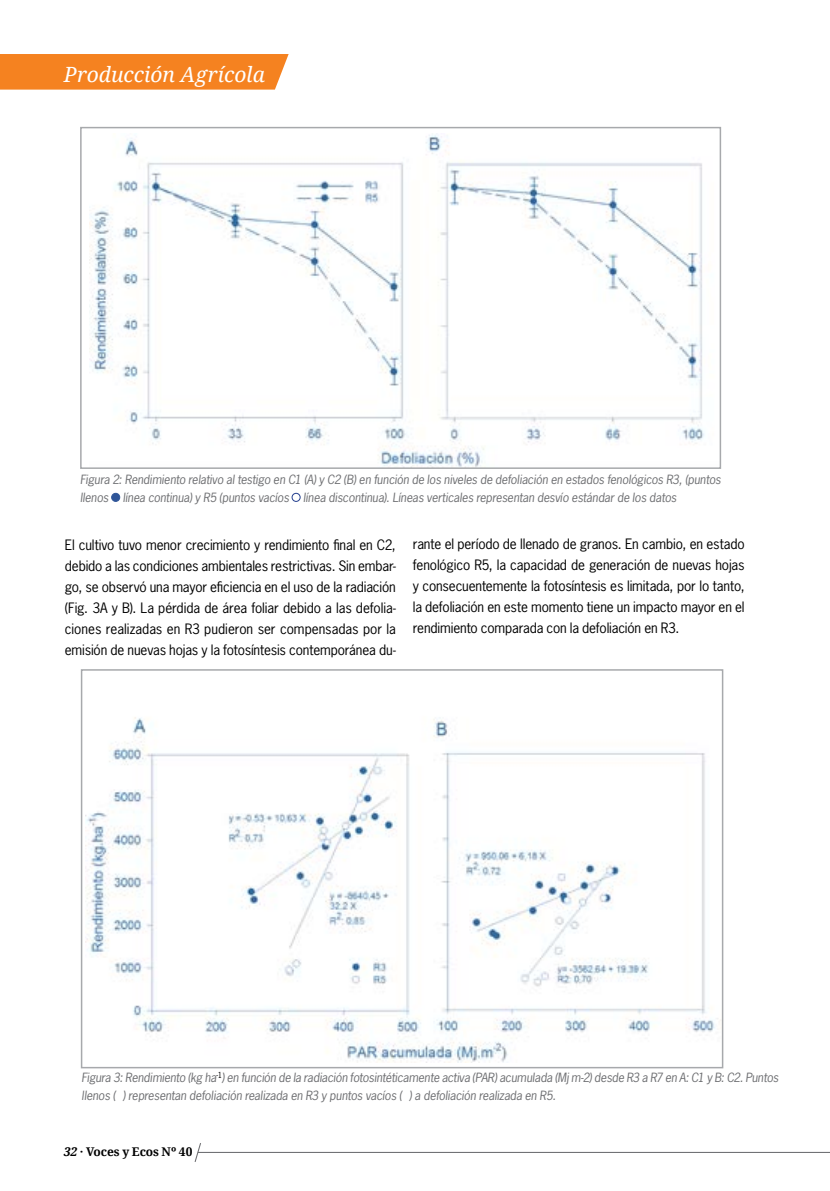
<style>
.page{position:relative;width:830px;height:1191px;background:#fff}
.page>*{position:absolute;margin:0;border:0;box-sizing:border-box;transform-origin:0 0}
.t1{font:italic 21px "Droid Serif";color:#fff}
.t2{font:13.5px/21px "News Gothic Std";letter-spacing:-.01em;color:#000;text-align:justify}
.t3{font:italic 12px/18px "News Gothic Std";letter-spacing:-.01em;color:#6d6e71}
.t4{font:700 12px "Droid Serif";letter-spacing:-.005em;color:#000}
.s1{font-style:italic}
</style>
<div class="page">
<hr style="left:198px;top:1151px;width:631px;height:2px;background:#6d6e71">
<svg style="left:194px;top:1143px;width:8px;height:19px"></svg>
<div style="left:0;top:54px;width:288px;height:36px;background:#f58220"></div>
<div style="left:112px;top:493px;width:8px;height:8px;background:#2f5598;border-radius:50%"></div>
<div style="left:111px;top:493px;width:9px;height:8px;border:1px solid #2f5598;border-radius:50%"></div>
<div style="left:292px;top:493px;width:8px;height:8px;border:1px solid #25408f;border-radius:50%"></div>
<img style="left:89px;top:134px;width:616px;height:332px">
<div style="left:80px;top:127px;width:640px;height:342px;border:2px solid #a7a9ac"></div>
<img style="left:86px;top:717px;width:634px;height:345px">
<div style="left:81px;top:669px;width:642px;height:399px;border:2px solid #a7a9ac"></div>
<h1 class="t1" style="left:64px;top:62px;width:202px">Producción Agrícola</h1>
<p class="t3" style="left:80px;top:470px;width:642px">Figura 2: Rendimiento relativo al testigo en C1 (A) y C2 (B) en función de los niveles de defoliación en estados fenológicos R3, (puntos llenos línea continua) y R5 (puntos vacíos línea discontinua). Líneas verticales representan desvío estándar de los datos</p>
<p class="t2" style="left:65px;top:534px;width:332px">El cultivo tuvo menor crecimiento y rendimiento final en C2, debido a las condiciones ambientales restrictivas. Sin embar&shy;go, se observó una mayor eficiencia en el uso de la radiación (Fig. 3A y B). La pérdida de área foliar debido a las defolia&shy;ciones realizadas en R3 pudieron ser compensadas por la emisión de nuevas hojas y la fotosíntesis contemporánea du-</p>
<p class="t2" style="left:412px;top:533px;width:333px">rante el período de llenado de granos. En cambio, en estado fenológico R5, la capacidad de generación de nuevas hojas y consecuentemente la fotosíntesis es limitada, por lo tanto, la defoliación en este momento tiene un impacto mayor en el rendimiento comparada con la defoliación en R3.</p>
<p class="t3" style="left:82px;top:1069px;width:698px">Figura 3: Rendimiento (kg ha<sup>-1</sup>) en función de la radiación fotosintéticamente activa (PAR) acumulada (Mj m-2) desde R3 a R7 en A: C1 y B: C2. Puntos llenos (●) representan defoliación realizada en R3 y puntos vacíos ( ) a defoliación realizada en R5.</p>
<p class="t4" style="left:64px;top:1145px;width:130px"><span class="s1">32</span> · Voces y Ecos Nº 40</p>
</div>
